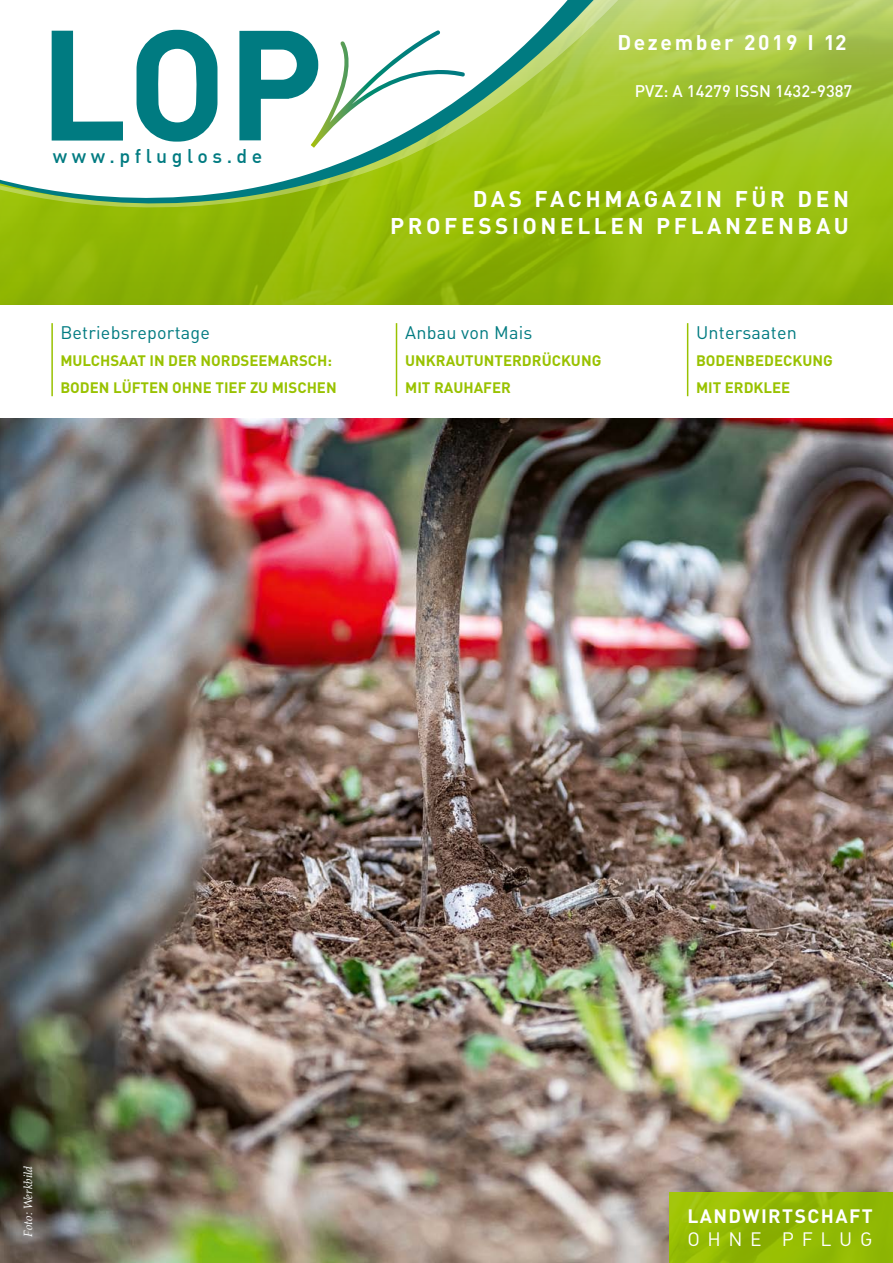
<style>
.page{position:relative;width:893px;height:1263px;background:#fff}
.page>*{position:absolute;margin:0;border:0;box-sizing:border-box;transform-origin:0 0}
.t1{font:700 22.5px/27px "DIN";letter-spacing:.16em;color:#fff;text-align:right}
.t2{font:700 21px "DIN";letter-spacing:.125em;color:#fff}
.t3{font:500 19.5px "DIN";letter-spacing:.23em;color:#007b81}
.t4{font:700 19.2px "DIN";letter-spacing:.075em;color:#fff}
.t5{font:19.2px "DIN Regular Alternate";letter-spacing:.4em;color:#fff}
.t6{font:18px "DIN Regular Alternate";letter-spacing:.01em;color:#007b81}
.t7{font:500 16.5px "DIN";color:#fff}
.t8{font:700 15px "DIN";color:#99c200}
.t9{font:italic 12px "Palatino Linotype";color:#fff}
</style>
<div class="page">
<img style="left:0;top:418px;width:893px;height:845px">
<img style="left:0;top:0;width:893px;height:304px">
<svg style="left:605px;top:0;width:25px;height:209px"></svg>
<svg style="left:0;top:0;width:605px;height:235px"></svg>
<hr style="left:51px;top:323px;width:2px;height:73px;background:#99c200">
<hr style="left:396px;top:323px;width:1px;height:73px;background:#99c200">
<hr style="left:687px;top:323px;width:1px;height:73px;background:#99c200">
<img style="left:670px;top:1193px;width:223px;height:70px">
<h3 class="t3" style="left:53px;top:144px;width:211px">www.pfluglos.de</h3>
<p class="t6" style="left:60px;top:321px;width:151px">Betriebsreportage</p>
<p class="t8" style="left:60px;top:351px;width:23px">MULCHSAA</p>
<p class="t8" style="left:137px;top:351px;width:41px">T IN DER</p>
<p class="t8" style="left:201px;top:351px;width:22px">NORDSEEMARSCH</p>
<p class="t8" style="left:328px;top:351px;width:6px">:</p>
<p class="t8" style="left:60px;top:378px;width:21px">BODEN</p>
<p class="t8" style="left:113px;top:378px;width:10px">LÜF</p>
<p class="t8" style="left:141px;top:378px;width:43px">TEN OHNE</p>
<p class="t8" style="left:215px;top:378px;width:17px">TIEF</p>
<p class="t8" style="left:250px;top:378px;width:32px">ZU MISCHEN</p>
<h2 class="t2" style="left:617px;top:28px;width:231px">DEZEMBER 2019 I 12</h2>
<p class="t7" style="left:635px;top:81px;width:219px">PVZ: A 14279 ISSN 1432-9387</p>
<h1 class="t1" style="left:390px;top:184px;width:460px">DAS FACHMAGAZIN FÜR DEN<br>PROFESSIONELLEN PFLANZENBAU</h1>
<p class="t6" style="left:405px;top:321px;width:129px">Anbau von Mais</p>
<p class="t8" style="left:405px;top:351px;width:41px">UNKRAU</p>
<p class="t8" style="left:465px;top:351px;width:49px">TUNTERDRÜC</p>
<p class="t8" style="left:561px;top:351px;width:21px">KUNG</p>
<p class="t8" style="left:405px;top:378px;width:50px">MI T RAUHAFER</p>
<p class="t6" style="left:696px;top:321px;width:102px">Untersaaten</p>
<p class="t8" style="left:696px;top:351px;width:21px">BODENBEDEC</p>
<p class="t8" style="left:792px;top:351px;width:21px">KUNG</p>
<p class="t8" style="left:696px;top:378px;width:77px">MIT ERDKLEE</p>
<p class="t9" style="left:20px;top:1237px;width:73px;rotate:-90deg">Foto: Werkbild</p>
<p class="t4" style="left:687px;top:1204px;width:186px">LANDWIRTSCHAFT</p>
<p class="t5" style="left:687px;top:1227px;width:187px">OHNE PFLUG</p>
</div>
